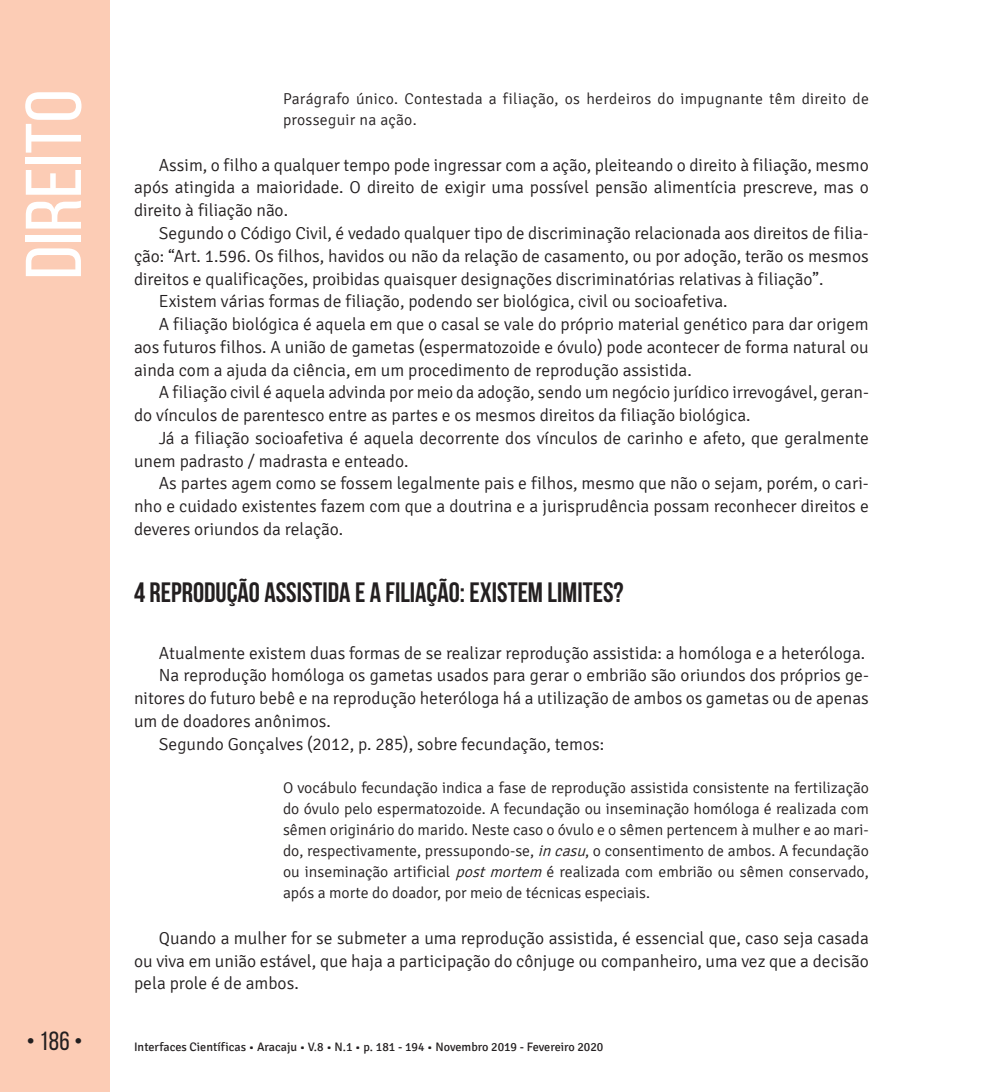
<style>
.page{position:relative;width:993px;height:1092px;background:#fff}
.page>*{position:absolute;margin:0;border:0;box-sizing:border-box;transform-origin:0 0}
.t1{font:78.75px "Bebas Neue";color:#fff;scale:1.09 1}
.t2{font:700 28px "Bebas Neue";color:#231f20}
.t3{font:26.25px "Bebas Neue";color:#231f20}
.t4{font:300 17.5px/22.8px "Signika";color:#231f20;text-align:justify}
.t5{font:300 15.75px/21px "Signika";letter-spacing:.01em;color:#231f20}
.t6{font:12.25px "Signika";color:#231f20}
.s1{font-style:italic}
</style>
<div class="page">
<div style="left:0;top:0;width:109px;height:1091px;background:#fcccb5"></div>
<h1 class="t1" style="left:11px;top:279px;width:176px;rotate:-90deg">Direito</h1>
<p class="t5" style="left:283px;top:89px;width:587px">Parágrafo único. Contestada a filiação, os herdeiros do impugnante têm direito de prosseguir na ação.</p>
<p class="t4" style="left:134px;top:154px;width:736px;text-indent:25px">Assim, o filho a qualquer tempo pode ingressar com a ação, pleiteando o direito à filiação, mesmo após atingida a maioridade. O direito de exigir uma possível pensão alimentícia prescreve, mas o direito à filiação não.</p>
<p class="t4" style="left:159px;top:222px;width:711px">Segundo o Código Civil, é vedado qualquer tipo de discriminação relacionada aos direitos de filia-</p>
<p class="t4" style="left:134px;top:245px;width:736px">ção: “ Art. 1.596. Os filhos, havidos ou não da relação de casamento, ou por adoção, terão os mesmos</p>
<p class="t4" style="left:134px;top:267px;width:690px">direitos e qualificações, proibidas quaisquer designações discriminatórias relativas à filiação”.</p>
<p class="t4" style="left:159px;top:290px;width:570px">Existem várias formas de filiação, podendo ser biológica, civil ou socioafetiva.</p>
<p class="t4" style="left:159px;top:313px;width:711px">A filiação biológica é aquela em que o casal se vale do próprio material genético para dar origem</p>
<p class="t4" style="left:134px;top:336px;width:736px">aos futuros filhos. A união de gametas (espermatozoide e óvulo) pode acontecer de forma natural ou</p>
<p class="t4" style="left:134px;top:358px;width:559px">ainda com a ajuda da ciência, em um procedimento de reprodução assistida.</p>
<p class="t4" style="left:159px;top:381px;width:711px">A filiação civil é aquela advinda por meio da adoção, sendo um negócio jurídico irrevogável, geran-</p>
<p class="t4" style="left:134px;top:404px;width:617px">do vínculos de parentesco entre as partes e os mesmos direitos da filiação biológica.</p>
<p class="t4" style="left:159px;top:427px;width:711px">Já a filiação socioafetiva é aquela decorrente dos vínculos de carinho e afeto, que geralmente</p>
<p class="t4" style="left:134px;top:449px;width:276px">unem padrasto / madrasta e enteado.</p>
<p class="t4" style="left:159px;top:472px;width:711px">As partes agem como se fossem legalmente pais e filhos, mesmo que não o sejam, porém, o cari-</p>
<p class="t4" style="left:134px;top:495px;width:736px">nho e cuidado existentes fazem com que a doutrina e a jurisprudência possam reconhecer direitos e</p>
<p class="t4" style="left:134px;top:518px;width:211px">deveres oriundos da relação.</p>
<h2 class="t2" style="left:134px;top:577px;width:491px">4 REPRODUÇÃO ASSISTIDA E A FILIAÇÃO: EXISTEM LIMITES?</h2>
<p class="t4" style="left:159px;top:641px;width:707px">Atualmente existem duas formas de se realizar reprodução assistida: a homóloga e a heteróloga.</p>
<p class="t4" style="left:159px;top:664px;width:711px">Na reprodução homóloga os gametas usados para gerar o embrião são oriundos dos próprios ge-</p>
<p class="t4" style="left:134px;top:687px;width:736px">nitores do futuro bebê e na reprodução heteróloga há a utilização de ambos os gametas ou de apenas</p>
<p class="t4" style="left:134px;top:709px;width:198px">um de doadores anônimos.</p>
<p class="t4" style="left:159px;top:732px;width:447px">Segundo Gonçalves (2012, p. 285), sobre fecundação, temos:</p>
<p class="t5" style="left:283px;top:777px;width:587px;text-align:justify">O vocábulo fecundação indica a fase de reprodução assistida consistente na fertilização do óvulo pelo espermatozoide. A fecundação ou inseminação homóloga é realizada com sêmen originário do marido. Neste caso o óvulo e o sêmen pertencem à mulher e ao mari&shy;do, respectivamente, pressupondo-se, <span class="s1">incasu</span>, o consentimento de ambos. A fecundação ou inseminação artificial <span class="s1">postmortem</span> é realizada com embrião ou sêmen conservado, após a morte do doador, por meio de técnicas especiais.</p>
<p class="t4" style="left:134px;top:926px;width:736px;text-indent:25px">Quando a mulher for se submeter a uma reprodução assistida, é essencial que, caso seja casada ou viva em união estável, que haja a participação do cônjuge ou companheiro, uma vez que a decisão pela prole é de ambos.</p>
<h3 class="t3" style="left:26px;top:1026px;width:58px">• 186 •</h3>
<p class="t6" style="left:134px;top:1040px;width:471px">Interfaces Científicas • Aracaju • V.8 • N.1 • p. 181 - 194 • Novembro 2019 - Fevereiro 2020</p>
</div>
